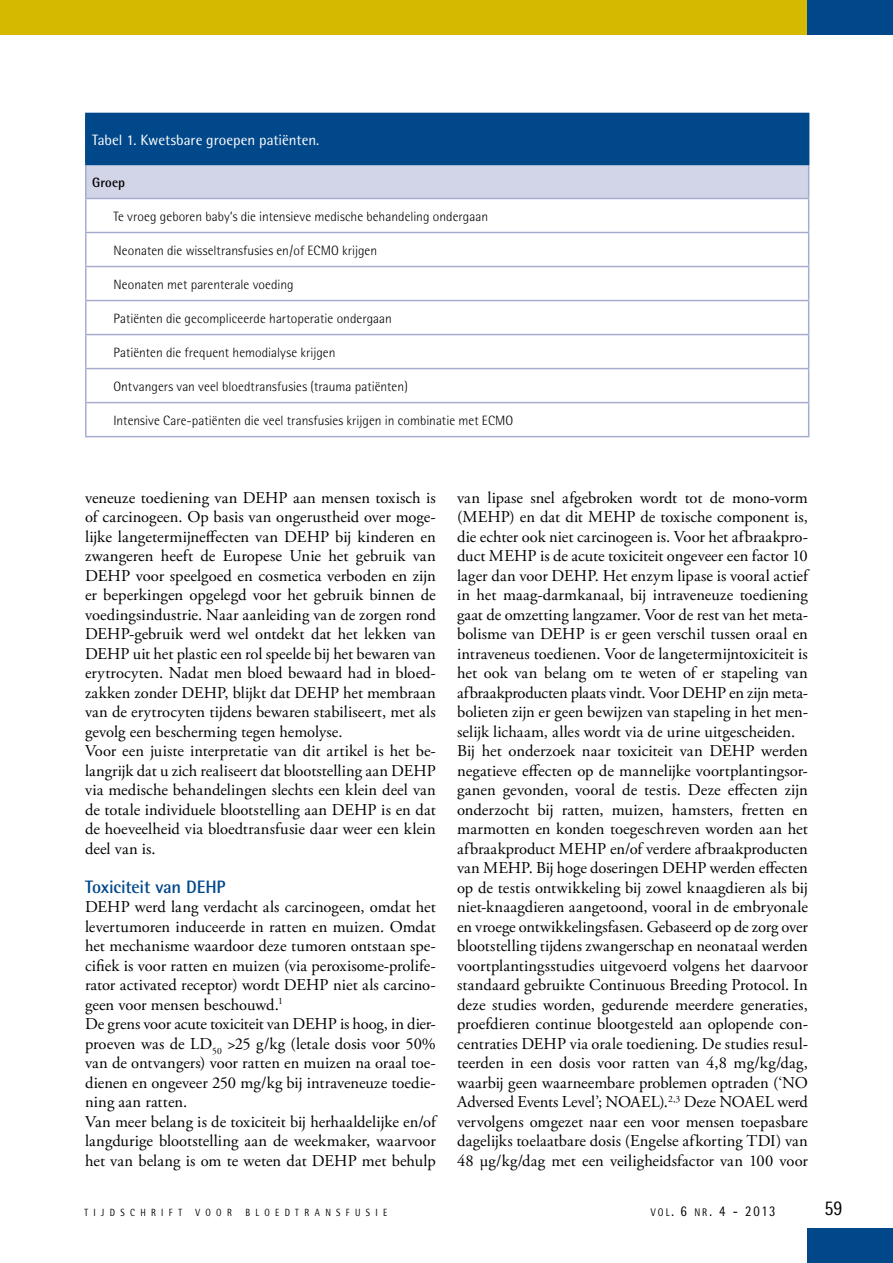
<style>
.page{position:relative;width:893px;height:1263px;background:#fff}
.page>*{position:absolute;margin:0;border:0;box-sizing:border-box;transform-origin:0 0}
.t1{font:21px "Rotis Semi Sans";color:#000;scale:.85 1}
.t2{font:700 18px "Rotis Semi Sans";letter-spacing:-.01em;color:#00488a}
.t3{font:16.5px/19.5px "Adobe Garamond Pro";color:#000}
.t4{font:15px "Rotis Semi Sans";letter-spacing:-.005em;color:#fff}
.t5{font:14.85px "Rotis Semi Sans";color:#000;scale:.85 1}
.t6{font:300 13.5px "Rotis Semi Sans";letter-spacing:.005em;color:#000}
.t7{font:700 13.5px "Rotis Semi Sans";letter-spacing:.01em;color:#000}
.t8{font:10.5px "Rotis Semi Sans";letter-spacing:.6em;color:#000;scale:.85 1}
.s1{font-size:11.1px}
</style>
<div class="page">
<div style="left:0;top:0;width:893px;height:34px;background:#d5b800"></div>
<div style="left:808px;top:1229px;width:85px;height:34px;background:#00488a"></div>
<div style="left:808px;top:0;width:85px;height:34px;background:#00488a"></div>
<div style="left:86px;top:113px;width:723px;height:51px;background:#00488a"></div>
<div style="left:86px;top:164px;width:723px;height:34px;background:#d2d4e7"></div>
<hr style="left:85px;top:198px;width:724px;height:1px;background:#a5accf">
<hr style="left:85px;top:232px;width:724px;height:1px;background:#a5accf">
<hr style="left:85px;top:266px;width:724px;height:1px;background:#a5accf">
<hr style="left:85px;top:300px;width:724px;height:1px;background:#a5accf">
<hr style="left:85px;top:334px;width:724px;height:1px;background:#a5accf">
<hr style="left:85px;top:368px;width:724px;height:1px;background:#a5accf">
<hr style="left:85px;top:402px;width:724px;height:1px;background:#a5accf">
<hr style="left:85px;top:165px;width:2px;height:33px;background:#a5accf">
<hr style="left:808px;top:165px;width:1px;height:33px;background:#a5accf">
<hr style="left:85px;top:199px;width:2px;height:33px;background:#a5accf">
<hr style="left:808px;top:199px;width:1px;height:33px;background:#a5accf">
<hr style="left:85px;top:233px;width:2px;height:33px;background:#a5accf">
<hr style="left:808px;top:233px;width:1px;height:33px;background:#a5accf">
<hr style="left:85px;top:267px;width:2px;height:33px;background:#a5accf">
<hr style="left:808px;top:267px;width:1px;height:33px;background:#a5accf">
<hr style="left:85px;top:301px;width:2px;height:33px;background:#a5accf">
<hr style="left:808px;top:301px;width:1px;height:33px;background:#a5accf">
<hr style="left:85px;top:335px;width:2px;height:33px;background:#a5accf">
<hr style="left:808px;top:335px;width:1px;height:33px;background:#a5accf">
<hr style="left:85px;top:369px;width:2px;height:33px;background:#a5accf">
<hr style="left:808px;top:369px;width:1px;height:33px;background:#a5accf">
<hr style="left:85px;top:403px;width:2px;height:33px;background:#a5accf">
<hr style="left:808px;top:403px;width:1px;height:33px;background:#a5accf">
<hr style="left:85px;top:436px;width:724px;height:1px;background:#a5accf">
<hr style="left:85px;top:113px;width:724px;height:1px;background:#00488a">
<hr style="left:85px;top:114px;width:2px;height:50px;background:#00488a">
<hr style="left:85px;top:164px;width:724px;height:1px;background:#00488a">
<p class="t4" style="left:92px;top:131px;width:229px">TABEL 1. KWETSBARE GROEPEN PATIËNTEN.</p>
<p class="t7" style="left:92px;top:174px;width:34px">Groep</p>
<p class="t6" style="left:113px;top:208px;width:376px">Te vroeg geboren baby’s die intensieve medische behandeling ondergaan</p>
<p class="t6" style="left:113px;top:242px;width:265px">Neonaten die wisseltransfusies en/of ECMO krijgen</p>
<p class="t6" style="left:113px;top:276px;width:182px">Neonaten met parenterale voeding</p>
<p class="t6" style="left:113px;top:310px;width:280px">Patiënten die gecompliceerde hartoperatie ondergaan</p>
<p class="t6" style="left:113px;top:344px;width:224px">Patiënten die frequent hemodialyse krijgen</p>
<p class="t6" style="left:113px;top:378px;width:296px">Ontvangers van veel bloedtransfusies (trauma patiënten)</p>
<p class="t6" style="left:113px;top:412px;width:401px">Intensive Care-patiënten die veel transfusies krijgen in combinatie met ECMO</p>
<p class="t3" style="left:85px;top:488px;width:352px">veneuze toediening van DEHP aan mensen toxisch is of carcinogeen. Op basis van ongerustheid over moge&shy;lijke langetermijneffecten van DEHP bij kinderen en zwangeren heeft de Europese Unie het gebruik van DEHP voor speelgoed en cosmetica verboden en zijn er beperkingen opgelegd voor het gebruik binnen de voedingsindustrie. Naar aanleiding van de zorgen rond DEHP-gebruik werd wel ontdekt dat het lekken van DEHP uit het plastic een rol speelde bij het bewaren van erytrocyten. Nadat men bloed bewaard had in bloed&shy;zakken zonder DEHP, blijkt dat DEHP het membraan van de erytrocyten tijdens bewaren stabiliseert, met als gevolg een bescherming tegen hemolyse.<br>Voor een juiste interpretatie van dit artikel is het be&shy;langrijk dat u zich realiseert dat blootstelling aan DEHP via medische behandelingen slechts een klein deel van de totale individuele blootstelling aan DEHP is en dat de hoeveelheid via bloedtransfusie daar weer een klein deel van is.</p>
<p class="t2" style="left:85px;top:875px;width:142px">Toxiciteit van DEHP</p>
<p class="t3" style="left:85px;top:898px;width:352px">DEHP werd lang verdacht als carcinogeen, omdat het levertumoren induceerde in ratten en muizen. Omdat het mechanisme waardoor deze tumoren ontstaan spe&shy;cifiek is voor ratten en muizen (via peroxisome-prolife&shy;rator activated receptor) wordt DEHP niet als carcino&shy;geen voor mensen beschouwd.<sup>1<br></sup>De grens voor acute toxiciteit van DEHP is hoog, in dier&shy;proeven was de LD<sub>50</sub> &gt;25 g/kg (letale dosis voor 50% van de ontvangers) voor ratten en muizen na oraal toe&shy;dienen en ongeveer 250 mg/kg bij intraveneuze toedie&shy;ning aan ratten.<br>Van meer belang is de toxiciteit bij herhaaldelijke en/of langdurige blootstelling aan de weekmaker, waarvoor het van belang is om te weten dat DEHP met behulp</p>
<p class="t3" style="left:457px;top:488px;width:352px">van lipase snel afgebroken wordt tot de mono-vorm (MEHP) en dat dit MEHP de toxische component is, die echter ook niet carcinogeen is. Voor het afbraakpro&shy;duct MEHP is de acute toxiciteit ongeveer een factor 10 lager dan voor DEHP. Het enzym lipase is vooral actief in het maag-darmkanaal, bij intraveneuze toediening gaat de omzetting langzamer. Voor de rest van het meta&shy;bolisme van DEHP is er geen verschil tussen oraal en intraveneus toedienen. Voor de langetermijntoxiciteit is het ook van belang om te weten of er stapeling van afbraakproducten plaats vindt. Voor DEHP en zijn meta&shy;bolieten zijn er geen bewijzen van stapeling in het men&shy;selijk lichaam, alles wordt via de urine uitgescheiden.<br>Bij het onderzoek naar toxiciteit van DEHP werden negatieve effecten op de mannelijke voortplantingsor&shy;ganen gevonden, vooral de testis. Deze effecten zijn onderzocht bij ratten, muizen, hamsters, fretten en marmotten en konden toegeschreven worden aan het afbraakproduct MEHP en/of verdere afbraakproducten van MEHP. Bij hoge doseringen DEHP werden effecten op de testis ontwikkeling bij zowel knaagdieren als bij niet-knaagdieren aangetoond, vooral in de embryonale en vroege ontwikkelingsfasen. Gebaseerd op de zorg over blootstelling tijdens zwangerschap en neonataal werden voortplantingsstudies uitgevoerd volgens het daarvoor standaard gebruikte Continuous Breeding Protocol. In deze studies worden, gedurende meerdere generaties, proefdieren continue blootgesteld aan oplopende con&shy;centraties DEHP via orale toediening. De studies resul&shy;teerden in een dosis voor ratten van 4,8 mg/kg/dag, waarbij geen waarneembare problemen optraden (‘NO Adversed Events Level’; NOAEL).<sup>2,3</sup> Deze NOAEL werd vervolgens omgezet naar een voor mensen toepasbare dagelijks toelaatbare dosis (Engelse afkorting TDI) van 48 µg/kg/dag met een veiligheidsfactor van 100 voor</p>
<p class="t8" style="left:84px;top:1206px;width:116px">TIJDSCHRIFT</p>
<p class="t8" style="left:195px;top:1206px;width:44px">VOOR</p>
<p class="t8" style="left:245px;top:1206px;width:168px">BLOEDTRANSFUSIE</p>
<p class="t5" style="left:651px;top:1202px;width:148px"><span class="s1">VOL</span> . 6 <span class="s1">NR</span>. 4 - 2013</p>
<p class="t1" style="left:824px;top:1196px;width:23px">59</p>
</div>
